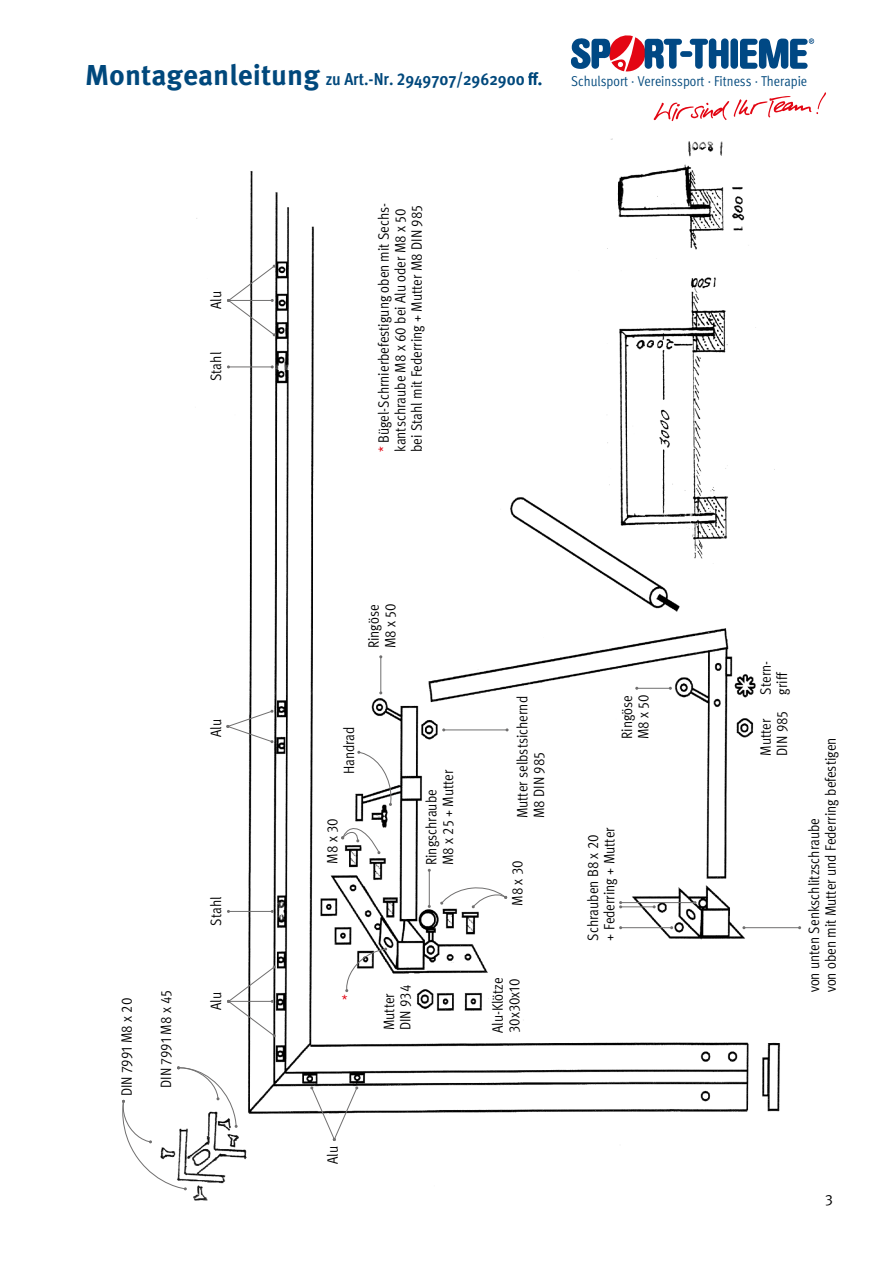
<style>
.page{position:relative;width:893px;height:1263px;background:#fff}
.page>*{position:absolute;margin:0;border:0;box-sizing:border-box;transform-origin:0 0}
.t1{font:700 condensed 17.25px "Meta Pro";color:#00487c}
.t2{font:15px/16.5px "Meta Pro Cond Norm";color:#000}
.t3{font:15px "Meta Pro Norm";color:#000}
.t4{font:15px "Meta Pro Cond Norm";color:#e30613}
.t5{font:14.25px "Meta Pro Cond Norm";color:#00487c}
.s1{font-stretch:normal;font-size:28.8px}
.s2{color:#e30613}
</style>
<div class="page">
<svg style="left:654px;top:92px;width:172px;height:29px"></svg>
<div style="left:680px;top:51px;width:12px;height:6px;background:#004884;border-radius:3px"></div>
<div style="left:730px;top:38px;width:8px;height:31px;background:#004884;border-radius:4px"></div>
<svg style="left:690px;top:38px;width:39px;height:31px"></svg>
<svg style="left:740px;top:38px;width:74px;height:31px"></svg>
<svg style="left:571px;top:35px;width:111px;height:36px"></svg>
<img style="left:184px;top:138px;width:600px;height:1063px">
<svg style="left:122px;top:1066px;width:116px;height:124px"></svg>
<svg style="left:227px;top:965px;width:49px;height:72px"></svg>
<hr style="left:228px;top:911px;width:44px;height:1px;background:#706f6f">
<svg style="left:226px;top:709px;width:48px;height:34px"></svg>
<svg style="left:227px;top:264px;width:49px;height:73px"></svg>
<hr style="left:228px;top:367px;width:44px;height:1px;background:#706f6f">
<svg style="left:310px;top:1086px;width:48px;height:55px"></svg>
<hr style="left:380px;top:657px;width:1px;height:36px;background:#706f6f">
<hr style="left:429px;top:870px;width:1px;height:36px;background:#706f6f">
<svg style="left:440px;top:886px;width:67px;height:22px"></svg>
<svg style="left:357px;top:751px;width:38px;height:55px"></svg>
<svg style="left:341px;top:825px;width:40px;height:29px"></svg>
<hr style="left:444px;top:729px;width:63px;height:1px;background:#706f6f">
<hr style="left:621px;top:927px;width:51px;height:1px;background:#706f6f">
<hr style="left:621px;top:906px;width:33px;height:1px;background:#706f6f">
<hr style="left:621px;top:902px;width:74px;height:1px;background:#706f6f">
<svg style="left:619px;top:901px;width:3px;height:7px"></svg>
<hr style="left:637px;top:688px;width:33px;height:1px;background:#706f6f">
<hr style="left:744px;top:927px;width:56px;height:1px;background:#706f6f">
<svg style="left:344px;top:947px;width:43px;height:45px"></svg>
<p class="t1" style="left:85px;top:66px;width:459px"><span class="s1">Montageanleitung</span> zu Art.-Nr. 2949707/2962900 ff.</p>
<p class="t1" style="left:528px;top:66px;width:12px">f</p>
<p class="t5" style="left:571px;top:71px;width:238px">Schulsport · Vereinssport · Fitness · Therapie</p>
<p class="t2" style="left:207px;top:309px;width:19px;rotate:-90deg">Alu</p>
<p class="t2" style="left:207px;top:381px;width:31px;rotate:-90deg">Stahl</p>
<p class="t2" style="left:374px;top:452px;width:251px;rotate:-90deg"><span class="s2">*</span> Bügel-Schrnierbefestigung oben mit Sechs&shy;kantschraube M8 x 60 bei Alu oder M8 x 50 bei Stahl mit Federring + Mutter M8 DIN 985</p>
<p class="t2" style="left:207px;top:737px;width:19px;rotate:-90deg">Alu</p>
<p class="t2" style="left:207px;top:926px;width:31px;rotate:-90deg">Stahl</p>
<p class="t2" style="left:117px;top:1096px;width:100px;rotate:-90deg">DIN 7991 M8 x 20</p>
<p class="t2" style="left:157px;top:1088px;width:100px;rotate:-90deg">DIN 7991 M8 x 45</p>
<p class="t2" style="left:207px;top:1010px;width:19px;rotate:-90deg">Alu</p>
<p class="t2" style="left:365px;top:648px;width:47px;rotate:-90deg">Ringöse<br>M8 x 50</p>
<p class="t2" style="left:340px;top:774px;width:49px;rotate:-90deg">Handrad</p>
<p class="t2" style="left:323px;top:863px;width:47px;rotate:-90deg">M8 x 30</p>
<p class="t2" style="left:422px;top:865px;width:97px;rotate:-90deg">Ringschraube<br>M8 x 25 + Mutter</p>
<p class="t2" style="left:513px;top:818px;width:124px;rotate:-90deg">Mutter selbstsichernd<br>M8 DIN 985</p>
<p class="t2" style="left:508px;top:906px;width:47px;rotate:-90deg">M8 x 30</p>
<p class="t4" style="left:342px;top:989px;width:7px">*</p>
<p class="t2" style="left:380px;top:1030px;width:47px;rotate:-90deg">Mutter<br>DIN 934</p>
<p class="t2" style="left:488px;top:1033px;width:57px;rotate:-90deg">Alu-Klötze<br>30x30x10</p>
<p class="t2" style="left:618px;top:739px;width:47px;rotate:-90deg">Ringöse<br>M8 x 50</p>
<p class="t2" style="left:584px;top:940px;width:115px;rotate:-90deg">Schrauben B8 x 20 + Federring + Mutter</p>
<p class="t2" style="left:323px;top:1164px;width:19px;rotate:-90deg">Alu</p>
<p class="t2" style="left:756px;top:695px;width:35px;rotate:-90deg">Stern&shy;griff</p>
<p class="t2" style="left:756px;top:756px;width:47px;rotate:-90deg">Mutter<br>DIN 985</p>
<p class="t2" style="left:805px;top:992px;width:256px;rotate:-90deg">von unten Senkschlitzschraube<br>von oben mit Mutter und Federring befestigen</p>
<p class="t3" style="left:825px;top:1188px;width:9px">3</p>
</div>
